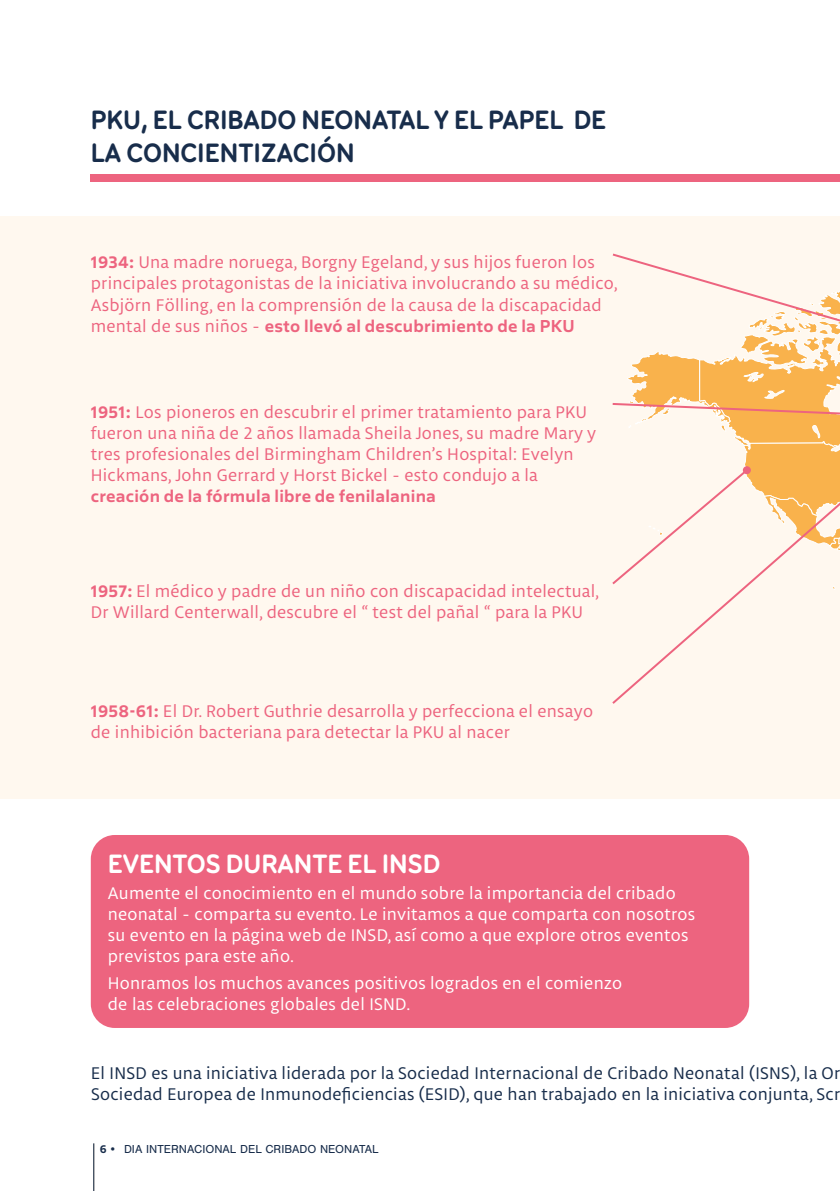
<style>
.page{position:relative;width:840px;height:1191px;background:#fff}
.page>*{position:absolute;margin:0;border:0;box-sizing:border-box;transform-origin:0 0}
.t1{font:700 28px/33.6px "Menco";color:#182d4b}
.t2{font:700 28px "Menco";color:#fff}
.t3{font:18px/21.2px "Libertad";letter-spacing:.015em;color:#ed647f}
.t4{font:18px/21px "Libertad";letter-spacing:.015em;color:#fff}
.t5{font:18px/20.8px "Libertad";letter-spacing:.015em;color:#182d4b}
.t6{font:600 18px "Salis MVB";letter-spacing:.015em;color:#ed647f}
.t7{font:12px "Nimbus San";color:#182d4b}
.s1{font-family:"Salis MVB";font-weight:600}
.s2{font-family:"Libertad";font-weight:400}
</style>
<div class="page">
<img style="left:93px;top:1143px;width:2px;height:48px">
<div style="left:91px;top:835px;width:657px;height:193px;background:#ed647f;border-radius:24px"></div>
<div style="left:0;top:216px;width:839px;height:582px;background:#fff8ef"></div>
<div style="left:91px;top:174px;width:748px;height:8px;background:#ed647f"></div>
<svg style="left:612px;top:253px;width:227px;height:225px"></svg>
<div style="left:742px;top:466px;width:8px;height:8px;background:#ed647f;border-radius:50%"></div>
<svg style="left:612px;top:478px;width:227px;height:226px"></svg>
<h1 class="t1" style="left:91px;top:101px;width:516px">PKU, EL CRIBADO NEONATAL Y EL PAPEL DE<br>LA CONCIENTIZACIÓN</h1>
<p class="t3" style="left:91px;top:251px;width:528px"><span class="s1">1934:</span> Una madre noruega, Borgny Egeland, y sus hijos fueron los principales protagonistas de la iniciativa involucrando a su médico,<br>Asbjörn Fölling, en la comprensión de la causa de la discapacidad</p>
<p class="t6" style="left:91px;top:314px;width:485px"><span class="s2">mental de sus niños -</span> esto llevó al descubrimiento de la PKU</p>
<p class="t3" style="left:91px;top:401px;width:506px"><span class="s1">1951:</span> Los pioneros en descubrir el primer tratamiento para PKU fueron una niña de 2 años llamada Sheila Jones, su madre Mary y tres profesionales del Birmingham Children’s Hospital: Evelyn Hickmans, John Gerrard y Horst Bickel - esto condujo a la</p>
<p class="t6" style="left:91px;top:484px;width:346px">creación de la fórmula libre de fenilalanina</p>
<p class="t3" style="left:91px;top:580px;width:509px"><span class="s1">1957:</span> El médico y padre de un niño con discapacidad intelectual,<br>Dr Willard Centerwall, descubre el “ test del pañal “ para la PKU</p>
<p class="t3" style="left:91px;top:700px;width:503px"><span class="s1">1958-61:</span> El Dr. Robert Guthrie desarrolla y perfecciona el ensayo de inhibición bacteriana para detectar la PKU al nacer</p>
<h1 class="t2" style="left:108px;top:842px;width:334px">EVENTOS DURANTE EL INSD</h1>
<p class="t4" style="left:108px;top:882px;width:588px">Aumente el conocimiento en el mundo sobre la importancia del cribado neonatal - comparta su evento. Le invitamos a que comparta con nosotros su evento en la página web de INSD, así como a que explore otros eventos previstos para este año.</p>
<p class="t4" style="left:108px;top:972px;width:515px">Honramos los muchos avances positivos logrados en el comienzo de las celebraciones globales del ISND.</p>
<p class="t5" style="left:91px;top:1062px;width:750px">El INSD es una iniciativa liderada por la Sociedad Internacional de Cribado Neonatal (ISNS), la Or<br>Sociedad Europea de Inmunodeficiencias (ESID), que han trabajado en la iniciativa conjunta, Scr</p>
<p class="t7" style="left:100px;top:1142px;width:280px"><span class="s1">6</span> • DIA INTERNACIONAL DEL CRIBADO NEONATAL</p>
</div>
